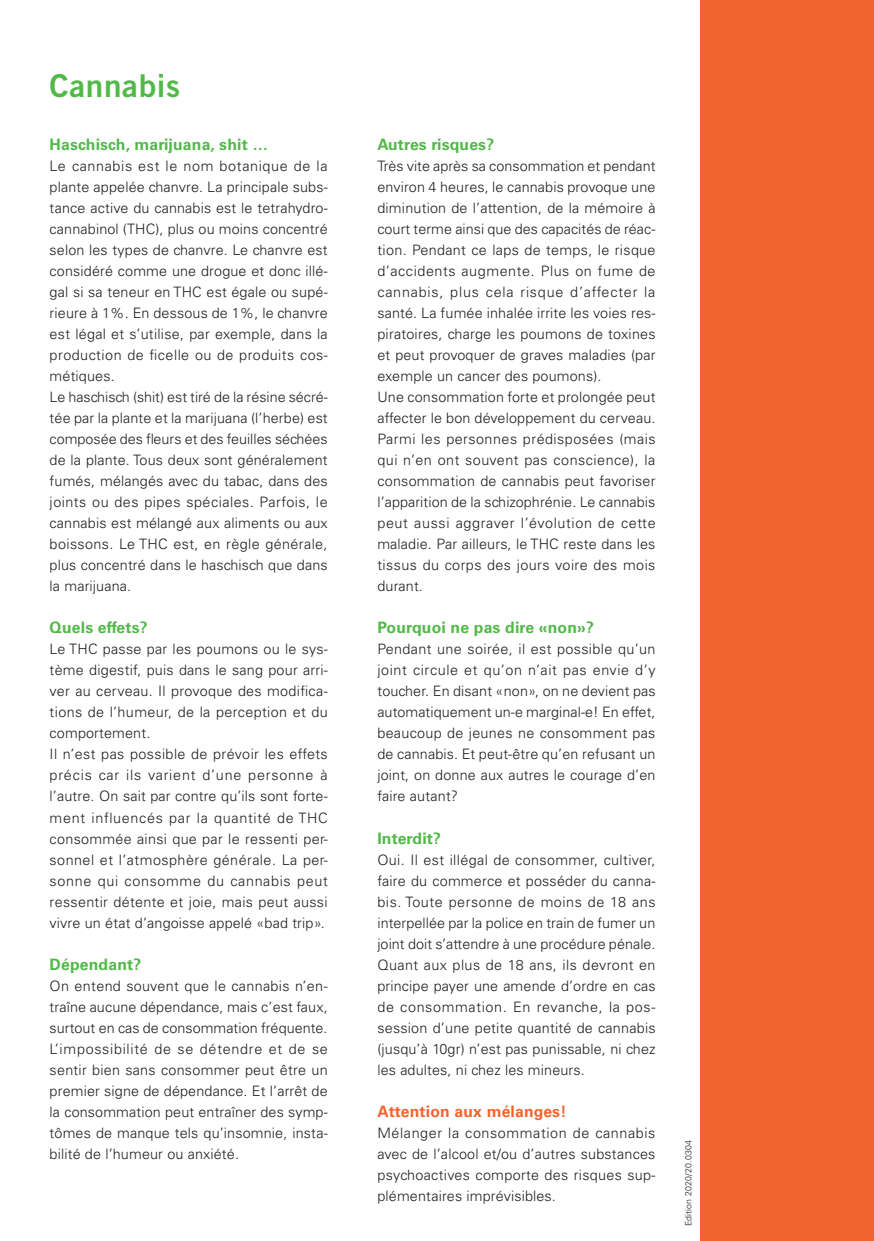
<style>
.page{position:relative;width:874px;height:1241px;background:#fff}
.page>*{position:absolute;margin:0;border:0;box-sizing:border-box;transform-origin:0 0}
.t1{font:31.5px "Trade Gothic LT Std Bd 2";letter-spacing:.02em;color:#51b948}
.t2{font:700 15.75px "Univers LT Std";letter-spacing:.01em;color:#51b948}
.t3{font:700 15.75px "Univers LT Std";letter-spacing:.01em;color:#f2642f}
.t4{font:300 14.35px/21px "Univers LT Std";letter-spacing:.01em;color:#231f20;text-align:justify}
.t5{font:300 8.75px "Univers LT Std";letter-spacing:.01em;color:#231f20}
</style>
<div class="page">
<div style="left:699px;top:0;width:174px;height:1240px;background:#f2642f"></div>
<h1 class="t1" style="left:50px;top:66px;width:132px">Cannabis</h1>
<p class="t2" style="left:50px;top:135px;width:220px">Haschisch, marijuana, shit …</p>
<p class="t4" style="left:50px;top:155px;width:279px;text-align:left">Le cannabis est le nom botanique de la plante appelée chanvre. La principale subs&shy;tance active du cannabis est le tetrahydro&shy;cannabinol (THC), plus ou moins concentré selon les types de chanvre. Le chanvre est considéré comme une drogue et donc illé&shy;gal si sa teneur en THC est égale ou supé&shy;rieure à 1%. En dessous de 1%, le chanvre est légal et s’utilise, par exemple, dans la production de ficelle ou de produits cos&shy;métiques.<br>Le haschisch (shit) est tiré de la résine sécré&shy;tée par la plante et la marijuana (l’herbe) est composée des fleurs et des feuilles séchées de la plante. Tous deux sont généralement fumés, mélangés avec du tabac, dans des joints ou des pipes spéciales. Parfois, le cannabis est mélangé aux aliments ou aux boissons. Le THC est, en règle générale, plus concentré dans le haschisch que dans la marijuana.</p>
<p class="t2" style="left:50px;top:618px;width:100px">Quels effets?</p>
<p class="t4" style="left:50px;top:638px;width:279px;text-align:left">Le THC passe par les poumons ou le sys&shy;tème digestif, puis dans le sang pour arri&shy;ver au cerveau. Il provoque des modifica&shy;tions de l’humeur, de la perception et du comportement.<br>Il n’est pas possible de prévoir les effets précis car ils varient d’une personne à l’autre. On sait par contre qu’ils sont forte&shy;ment influencés par la quantité de THC consommée ainsi que par le ressenti per&shy;sonnel et l’atmosphère générale. La per&shy;sonne qui consomme du cannabis peut ressentir détente et joie, mais peut aussi vivre un état d’angoisse appelé «bad trip».</p>
<p class="t2" style="left:50px;top:954px;width:93px">Dépendant?</p>
<p class="t4" style="left:50px;top:974px;width:279px">On entend souvent que le cannabis n’en&shy;traîne aucune dépendance, mais c’est faux, surtout en cas de consommation fréquente.<br>L’impossibilité de se détendre et de se sentir bien sans consommer peut être un premier signe de dépendance. Et l’arrêt de la consommation peut entraîner des symp&shy;tômes de manque tels qu’insomnie, insta&shy;bilité de l’humeur ou anxiété.</p>
<p class="t2" style="left:377px;top:135px;width:118px">Autres risques?</p>
<p class="t4" style="left:377px;top:155px;width:279px;text-align:left">Très vite après sa consommation et pendant environ 4 heures, le cannabis provoque une diminution de l’attention, de la mémoire à court terme ainsi que des capacités de réac&shy;tion. Pendant ce laps de temps, le risque d’accidents augmente. Plus on fume de cannabis, plus cela risque d’affecter la santé. La fumée inhalée irrite les voies res&shy;piratoires, charge les poumons de toxines et peut provoquer de graves maladies (par exemple un cancer des poumons).<br>Une consommation forte et prolongée peut affecter le bon développement du cerveau.<br>Parmi les personnes prédisposées (mais qui n’en ont souvent pas conscience), la consommation de cannabis peut favoriser l’apparition de la schizophrénie. Le cannabis peut aussi aggraver l’évolution de cette maladie. Par ailleurs, le THC reste dans les tissus du corps des jours voire des mois durant.</p>
<p class="t2" style="left:377px;top:618px;width:218px">Pourquoi ne pas dire «non»?</p>
<p class="t4" style="left:377px;top:638px;width:279px">Pendant une soirée, il est possible qu’un joint circule et qu’on n’ait pas envie d’y toucher. En disant «non», on ne devient pas automatiquement un-e marginal-e! En effet, beaucoup de jeunes ne consomment pas de cannabis. Et peut-être qu’en refusant un joint, on donne aux autres le courage d’en faire autant?</p>
<p class="t2" style="left:377px;top:828px;width:65px">Interdit?</p>
<p class="t4" style="left:377px;top:848px;width:279px">Oui. Il est illégal de consommer, cultiver, faire du commerce et posséder du canna&shy;bis. Toute personne de moins de 18 ans interpellée par la police en train de fumer un joint doit s’attendre à une procédure pénale.<br>Quant aux plus de 18 ans, ils devront en principe payer une amende d’ordre en cas de consommation. En revanche, la pos&shy;session d’une petite quantité de cannabis (jusqu’à 10gr) n’est pas punissable, ni chez les adultes, ni chez les mineurs.</p>
<p class="t3" style="left:377px;top:1101px;width:190px">Attention aux mélanges!</p>
<p class="t4" style="left:377px;top:1121px;width:279px">Mélanger la consommation de cannabis avec de l’alcool et/ou d’autres substances psychoactives comporte des risques sup&shy;plémentaires imprévisibles.</p>
<p class="t5" style="left:683px;top:1225px;width:87px;rotate:-90deg">Edition 2020/20.0304</p>
</div>
